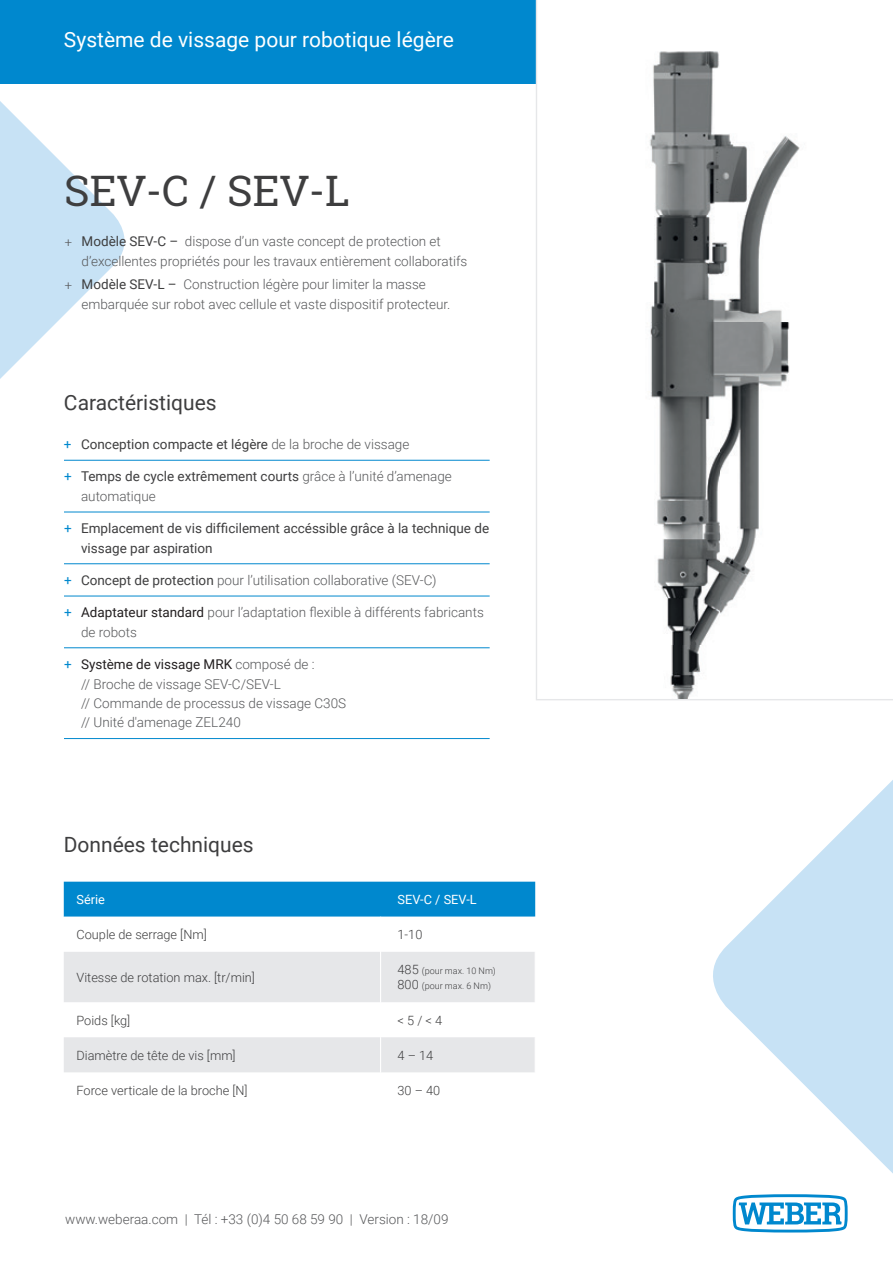
<style>
.page{position:relative;width:893px;height:1263px;background:#fff}
.page>*{position:absolute;margin:0;border:0;box-sizing:border-box;transform-origin:0 0}
.t1{font:42px "Roboto Slab";color:#3e3e3f}
.t2{font:21px "Roboto";color:#fff}
.t3{font:21px "Roboto";color:#3e3e3f}
.t4{font:300 13.5px/19.5px "Roboto";color:#57585a}
.t5{font:13.5px/19.5px "Roboto";color:#3e3e3f}
.t6{font:300 12.75px "Roboto";color:#3e3e3f}
.t7{font:12.75px "Roboto";color:#fff}
.t8{font:300 9px/15.3px "Roboto";color:#3e3e3f}
.s1{font-family:"Minion Pro";font-weight:400}
.s2{font-weight:400;color:#3e3e3f}
.s3{color:#0088ce}
.s4{font-weight:300;color:#57585a}
.s5{font-weight:400;color:#0088ce}
.s6{font-weight:400;color:#231f20}
.s7{font-size:12.75px}
</style>
<div class="page">
<svg style="left:0;top:101px;width:125px;height:278px;fill:#c7e2f5"></svg>
<div style="left:0;top:0;width:536px;height:84px;background:#0088ce"></div>
<hr style="left:64px;top:460px;width:426px;height:1px;background:#0088ce">
<hr style="left:64px;top:512px;width:426px;height:1px;background:#0088ce">
<hr style="left:64px;top:563px;width:426px;height:1px;background:#0088ce">
<hr style="left:64px;top:596px;width:426px;height:1px;background:#0088ce">
<hr style="left:64px;top:647px;width:426px;height:1px;background:#0088ce">
<hr style="left:64px;top:738px;width:426px;height:1px;background:#0088ce">
<div style="left:64px;top:882px;width:471px;height:35px;background:#0088ce"></div>
<svg style="left:64px;top:952px;width:471px;height:120px;fill:#e6e7e9"></svg>
<hr style="left:380px;top:952px;width:1px;height:50px;background:#fff">
<hr style="left:380px;top:1002px;width:1px;height:35px;background:#fff">
<hr style="left:380px;top:1037px;width:1px;height:35px;background:#fff">
<svg style="left:536px;top:0;width:357px;height:700px"></svg>
<svg style="left:733px;top:1194px;width:115px;height:38px"></svg>
<svg style="left:713px;top:780px;width:180px;height:394px;fill:#c7e2f5"></svg>
<h2 class="t2" style="left:64px;top:25px;width:391px">Système de vissage pour robotique légère</h2>
<h1 class="t1" style="left:64px;top:162px;width:287px">SEV-C / SEV-L</h1>
<p class="t4" style="left:82px;top:231px;width:387px;text-indent:-17px"><span class="s1">+</span> <span class="s2">Modèle SEV-C –</span> dispose d’un vaste concept de protection et d’excellentes propriétés pour les travaux entièrement collaboratifs</p>
<p class="t4" style="left:82px;top:274px;width:370px;text-indent:-17px"><span class="s1">+</span> <span class="s2">Modèle SEV-L –</span> Construction légère pour limiter la masse embarquée sur robot avec cellule et vaste dispositif protecteur.</p>
<h2 class="t3" style="left:64px;top:388px;width:154px">Caractéristiques</h2>
<p class="t5" style="left:64px;top:434px;width:347px"><span class="s3">+</span> Conception compacte et légère <span class="s4">de la broche de vissage</span></p>
<p class="t4" style="left:81px;top:466px;width:372px;text-indent:-17px"><span class="s5">+</span> <span class="s2">Temps de cycle extrêmement courts</span> grâce à l’unité d’amenage automatique</p>
<p class="t5" style="left:81px;top:518px;width:410px;text-indent:-17px"><span class="s3">+</span> Emplacement de vis difficilement accéssible grâce à la technique de vissage par aspiration</p>
<p class="t4" style="left:64px;top:570px;width:374px"><span class="s5">+</span> <span class="s2">Concept de protection</span> pour l’utilisation collaborative (SEV-C)</p>
<p class="t4" style="left:81px;top:602px;width:404px;text-indent:-17px"><span class="s5">+</span> <span class="s6">Adaptateur standard</span> pour l’adaptation flexible à différents fabricants de robots</p>
<p class="t4" style="left:81px;top:654px;width:267px;text-indent:-17px"><span class="s5">+</span> <span class="s6">Système de vissage MRK</span> composé de :<br>// Broche de vissage SEV-C/SEV-L<br>// Commande de processus de vissage C30S // Unité d'amenage ZEL240</p>
<h2 class="t3" style="left:64px;top:830px;width:191px">Données techniques</h2>
<p class="t7" style="left:77px;top:890px;width:30px">Série</p>
<p class="t7" style="left:398px;top:890px;width:81px">SEV-C / SEV-L</p>
<p class="t6" style="left:77px;top:925px;width:132px">Couple de serrage [Nm]</p>
<p class="t6" style="left:398px;top:925px;width:26px">1-10</p>
<p class="t6" style="left:77px;top:968px;width:180px">Vitesse de rotation max. [tr/min]</p>
<p class="t8" style="left:398px;top:963px;width:100px"><span class="s7">485</span> (pour max. 10 Nm)<br><span class="s7">800</span> (pour max. 6 Nm)</p>
<p class="t6" style="left:77px;top:1011px;width:55px">Poids [kg]</p>
<p class="t6" style="left:398px;top:1011px;width:46px">&lt; 5 / &lt; 4</p>
<p class="t6" style="left:77px;top:1046px;width:161px">Diamètre de tête de vis [mm]</p>
<p class="t6" style="left:398px;top:1046px;width:37px">4 – 14</p>
<p class="t6" style="left:77px;top:1081px;width:173px">Force verticale de la broche [N]</p>
<p class="t6" style="left:398px;top:1081px;width:44px">30 – 40</p>
<p class="t4" style="left:65px;top:1208px;width:385px">www.weberaa.com | Tél : +33 (0)4 50 68 59 90 | Version : 18/09</p>
</div>
